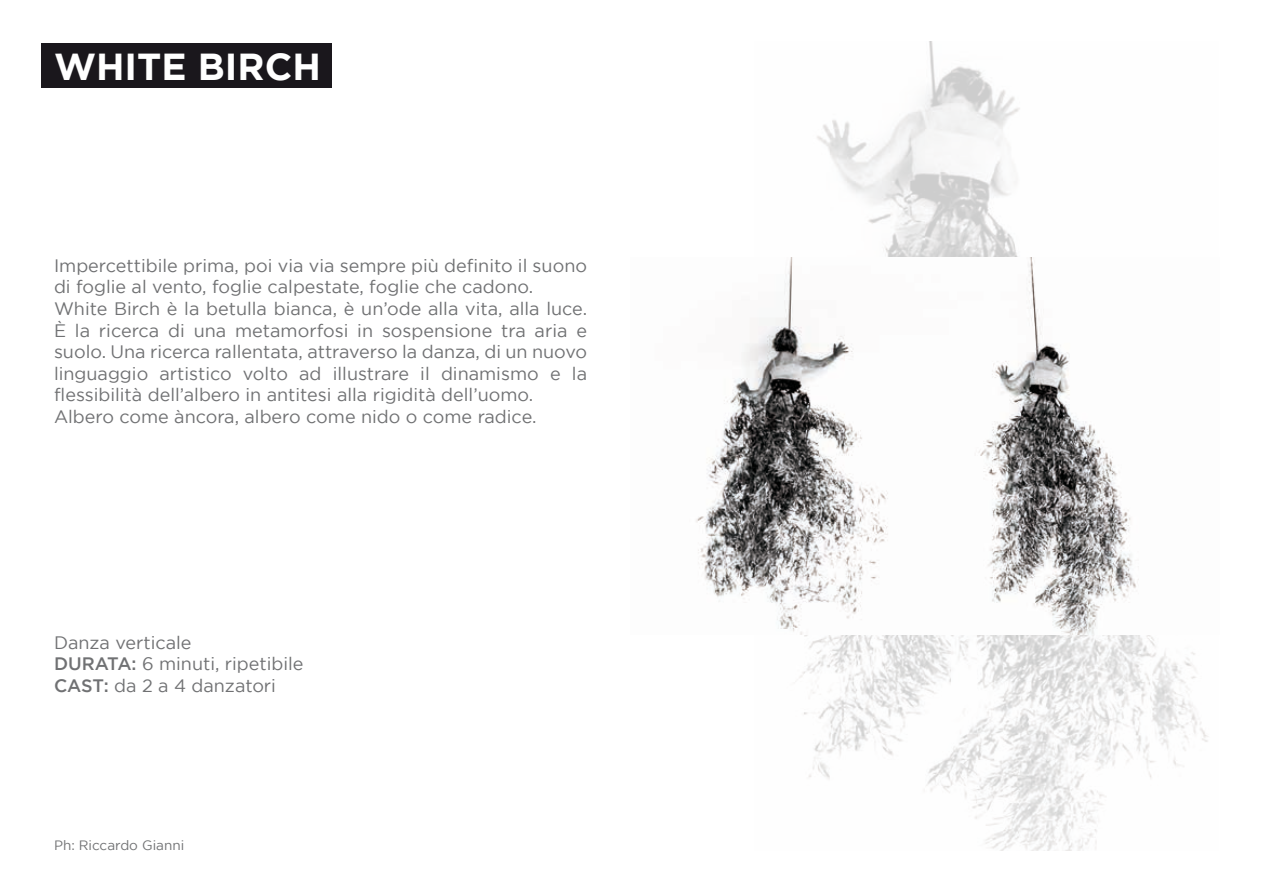
<style>
.page{position:relative;width:1263px;height:893px;background:#fff}
.page>*{position:absolute;margin:0;border:0;box-sizing:border-box;transform-origin:0 0}
.t1{font:700 37.5px "Gotham";color:#fff}
.t2{font:18px/21.6px "Gotham";color:#707173}
.t3{font:13.5px "Gotham";color:#707173}
.s1{font-weight:500}
</style>
<div class="page">
<img style="left:799px;top:41px;width:409px;height:810px">
<div style="left:42px;top:43px;width:290px;height:45px;background:#1a171c"></div>
<img style="left:696px;top:257px;width:512px;height:378px">
<h1 class="t1" style="left:54px;top:45px;width:268px">WHITE BIRCH</h1>
<p class="t2" style="left:54px;top:254px;width:535px">Impercettibile prima, poi via via sempre più definito il suono di foglie al vento, foglie calpestate, foglie che cadono.<br>White Birch è la betulla bianca, è un’ode alla vita, alla luce.<br>È la ricerca di una metamorfosi in sospensione tra aria e suolo. Una ricerca rallentata, attraverso la danza, di un nuovo linguaggio artistico volto ad illustrare il dinamismo e la flessibilità dell’albero in antitesi alla rigidità dell’uomo.<br>Albero come àncora, albero come nido o come radice.</p>
<p class="t2" style="left:54px;top:631px;width:251px">Danza verticale<br><span class="s1">DURATA:</span> 6 minuti, ripetibile<br><span class="s1">CAST:</span> da 2 a 4 danzatori</p>
<p class="t3" style="left:54px;top:838px;width:132px">Ph: Riccardo Gianni</p>
</div>
